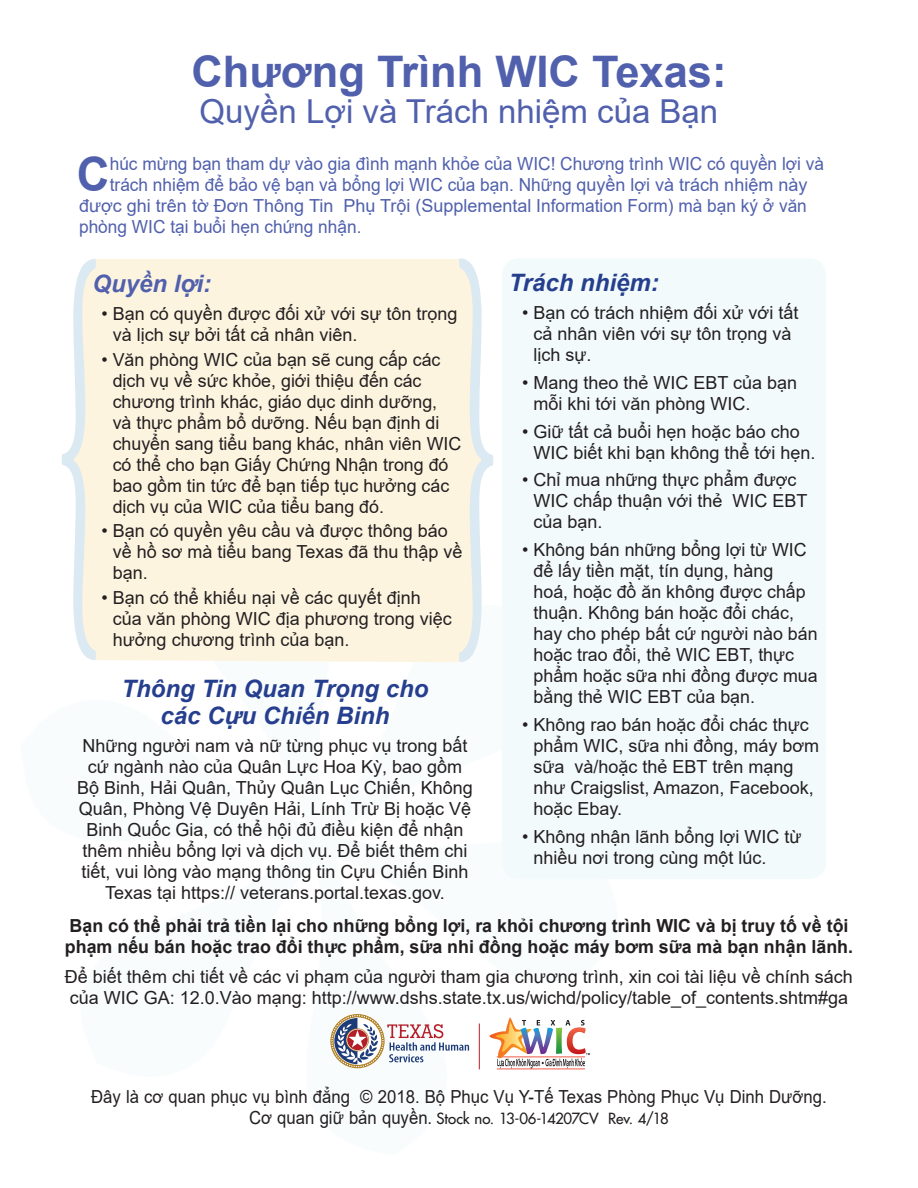
<style>
.page{position:relative;width:918px;height:1188px;background:#fff}
.page>*{position:absolute;margin:0;border:0;box-sizing:border-box;transform-origin:0 0}
.t1{font:700 47.4px "Arial";color:#5060ac;scale:.96 1}
.t2{font:700 43.5px "Arial";color:#5060ac}
.t3{font:33px "Arial";color:#5060ac}
.t4{font:italic 700 24px/27px "Arial";color:#253f8e;text-align:center}
.t5{font:italic 700 24px "Arial";color:#5060ac}
.t6{font:18px/21px "Arial";color:#231f20}
.t7{font:18px "Arial";color:#5060ac;scale:.96 1}
.t8{font:700 18px/21px "Arial";color:#231f20}
.t9{font:18px "Arial";color:#5060ac}
.t10{font:18px "Arial";color:#231f20;scale:.93 1}
.t11{font:500 15px "Futura Std";letter-spacing:-.015em;color:#231f20}
.s1{font-family:"Arial";font-weight:400;font-size:18px}
</style>
<div class="page">
<div style="left:502px;top:258px;width:324px;height:621px;background:#f3fafb;border-radius:17px"></div>
<svg style="left:330px;top:1014px;width:139px;height:54px"></svg>
<hr style="left:497px;top:1069px;width:88px;height:1px;background:#f05946">
<svg style="left:489px;top:1017px;width:101px;height:51px"></svg>
<hr style="left:479px;top:1024px;width:1px;height:45px;background:#b31e27">
<div style="left:96px;top:259px;width:363px;height:403px;background:#fdf4e0"></div>
<svg style="left:61px;top:259px;width:35px;height:401px"></svg>
<svg style="left:459px;top:258px;width:34px;height:404px"></svg>
<p class="t2" style="left:191px;top:41px;width:537px">Chương Trình WIC Texas:</p>
<p class="t3" style="left:200px;top:88px;width:520px">Quyền Lợi và Trách nhiệm của Bạn</p>
<p class="t1" style="left:77px;top:141px;width:36px">C</p>
<p class="t7" style="left:110px;top:151px;width:746px">húc mừng bạn tham dự vào gia đình mạnh khỏe của WIC! Chương trình WIC có quyền lợi và</p>
<p class="t7" style="left:110px;top:172px;width:728px">trách nhiệm để bảo vệ bạn và bổng lợi WIC của bạn. Những quyền lợi và trách nhiệm này</p>
<p class="t9" style="left:79px;top:193px;width:729px">được ghi trên tờ Đơn Thông Tin Phụ Trội (Supplemental Information Form) mà bạn ký ở văn</p>
<p class="t7" style="left:79px;top:214px;width:296px">phòng WIC tại buổi hẹn chứng nhận.</p>
<p class="t5" style="left:92px;top:268px;width:120px">Quyền lợi:</p>
<p class="t6" style="left:113px;top:303px;width:346px;text-indent:-11px">• Bạn có quyền được đối xử với sự tôn trọng và lịch sự bởi tất cả nhân viên.</p>
<p class="t6" style="left:113px;top:349px;width:350px;text-indent:-11px">• Văn phòng WIC của bạn sẽ cung cấp các dịch vụ về sức khỏe, giới thiệu đến các chương trì nh khác, giáo dục dinh dưỡng,<br>và thực phẩm bổ dưỡng. Nếu bạn định di chuyển sang tiểu bang khác, nhân viên WIC có thể cho bạn Giấy Chứng Nhận trong đó bao gồm tin tức để bạn tiếp tụ c hưởng các dịch vụ của WIC của tiểu bang đó.</p>
<p class="t6" style="left:113px;top:520px;width:351px;text-indent:-11px">• Bạn có quyền yêu cầu và được thông báo về hồ sơ mà tiểu bang Texas đã thu thập về bạn.</p>
<p class="t6" style="left:113px;top:587px;width:341px;text-indent:-11px">• Bạn có thể khiếu nại về các quyết định của văn phòng WIC địa phương trong việc hưởng chương trình của bạn.</p>
<p class="t4" style="left:121px;top:676px;width:309px">Thông Tin Quan Trọng cho các Cựu Chiến Binh</p>
<p class="t6" style="left:77px;top:735px;width:397px;text-align:center">Những người nam và nữ từng phục vụ trong bất cứ ngành nào của Quân Lực Hoa Kỳ, bao gồm Bộ Binh, Hải Quân, Thủy Quân Lục Chiến, Không Quân, Phòng Vệ Duyên Hải, Lính Trừ Bị hoặc Vệ Binh Quốc Gia, có thể hội đủ điều kiện để nhận thêm nhiều bổng lợi và dịch vụ. Để biết thêm chi tiết, vui lòng vào mạng thông tin Cựu Chiến Binh Texas tại https:// veterans.portal.texas.gov.</p>
<p class="t4" style="left:509px;top:270px;width:152px">Trách nhiệm:</p>
<p class="t6" style="left:534px;top:302px;width:266px;text-indent:-11px">• Bạn có trách nhiệm đối xử với tất cả nhân viên với sự tôn trọng và lịch sự.</p>
<p class="t6" style="left:534px;top:372px;width:265px;text-indent:-11px">• Mang theo thẻ WIC EBT của bạn mỗi khi tới văn phòng WIC.</p>
<p class="t6" style="left:534px;top:421px;width:283px;text-indent:-11px">• Giữ tất cả buổi hẹn hoặc báo cho<br>WIC biết khi bạn không thể tới hẹn.</p>
<p class="t6" style="left:534px;top:469px;width:275px;text-indent:-11px">• Chỉ mua những thực phẩm được<br>WIC chấp thuận với thẻ WIC EBT của bạn.</p>
<p class="t6" style="left:534px;top:539px;width:286px;text-indent:-11px">• Không bán những bổng lợi từ WIC để lấy tiền mặt, tín dụng, hàng<br>hoá, hoặc đồ ăn không được chấp thuận. Không bán hoặc đổi chác, hay cho phép bất cứ người nào bán hoặc trao đổi, thẻ WIC EBT, thực phẩm hoặc sữa nhi đồng được mua bằng thẻ WIC EBT của bạn.</p>
<p class="t6" style="left:534px;top:714px;width:287px;text-indent:-11px">• Không rao bán hoặc đổi chác thực phẩm WIC, sữa nhi đồng, máy bơm sữa và/hoặc thẻ EBT trên mạng như Craigslist, Amazon, Facebook, hoặc Ebay.</p>
<p class="t6" style="left:534px;top:826px;width:269px;text-indent:-11px">• Không nhận lãnh bổng lợi WIC từ nhiều nơi trong cùng một lúc.</p>
<p class="t8" style="left:65px;top:915px;width:790px">Bạn có thể phải trả tiền lại cho những bổng lợi, ra khỏi chương trình WIC và bị truy tố về tội phạm nếu bán hoặc trao đổi thực phẩm, sữa nhi đồng hoặc máy bơm sữa mà bạn nhận lãnh.</p>
<p class="t6" style="left:65px;top:966px;width:790px">Để biết thêm chi tiết về các vi phạm của người tham gia chương trình, xin coi tài liệu về chính sách của WIC GA: 12.0.Vào mạng: http://www.dshs.state.tx.us/wichd/policy/table_of_contents.shtm#ga</p>
<p class="t10" style="left:91px;top:1085px;width:792px">Đây là cơ quan phục vụ bình đẳng © 2018. Bộ Phục Vụ Y-Tế Texas Phòng Phục Vụ Dinh Dưỡng.</p>
<p class="t11" style="left:249px;top:1109px;width:421px"><span class="s1">Cơ quan giữ bản quyền.</span> Stock no. 13-06-14207CV Rev. 4/18</p>
</div>
